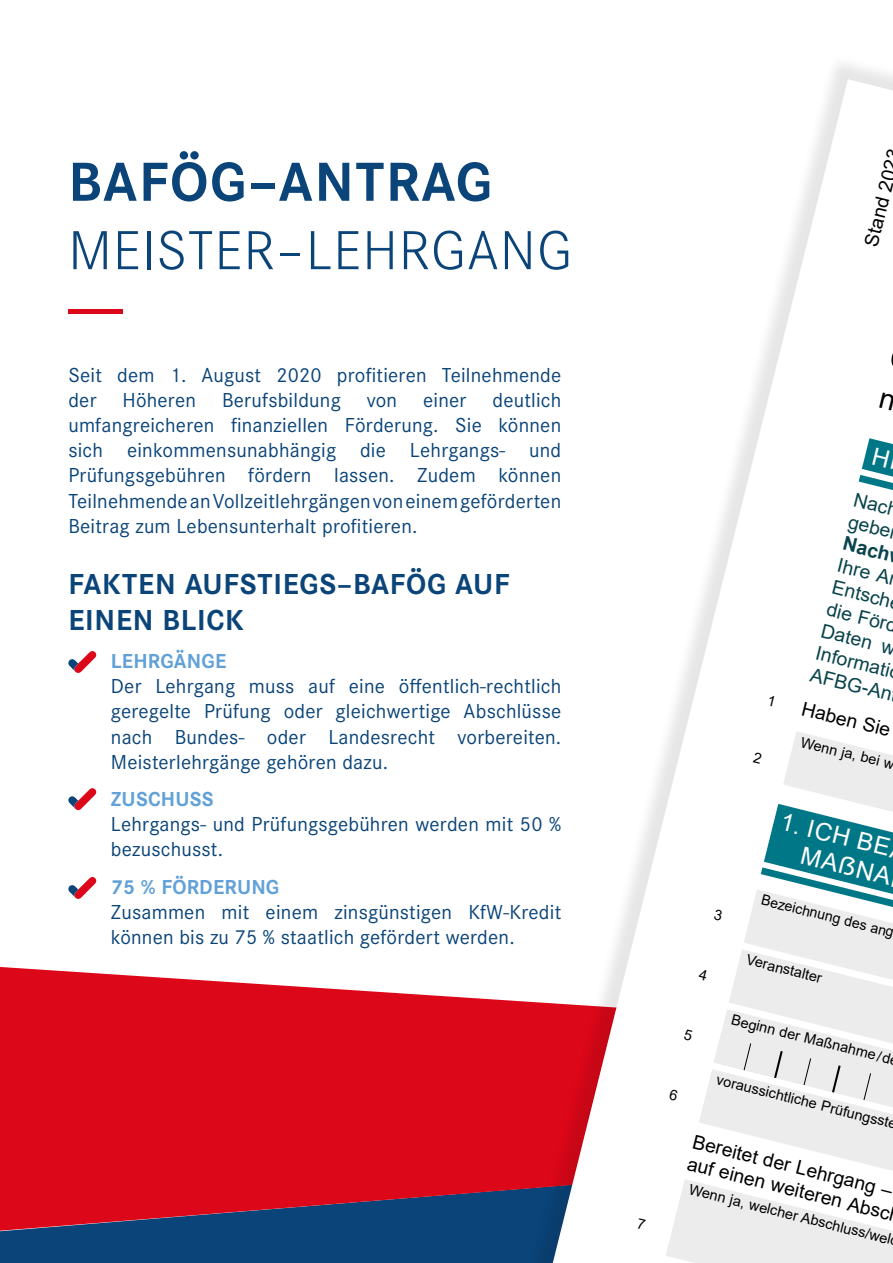
<style>
.page{position:relative;width:893px;height:1263px;background:#fff}
.page>*{position:absolute;margin:0;border:0;box-sizing:border-box;transform-origin:0 0}
.t1{font:300 57px "Corporate S Pro";letter-spacing:.02em;color:#0a4479}
.t2{font:700 57px "Corporate S Pro";letter-spacing:.03em;color:#0a4479}
.t3{font:700 30px/36px "Corporate S Pro";letter-spacing:.025em;color:#0a4479}
.t4{font:24.15px/27.9px "Arial";color:#fff}
.t5{font:21px/25.2px "Corporate S Pro";letter-spacing:.01em;color:#0a4479;text-align:justify}
.t6{font:700 21px "Corporate S Pro";letter-spacing:.01em;color:#62a1d7}
.t7{font:19.35px/22.5px "Arial";color:#000}
.t8{font:19.35px/22.5px "Arial";color:#0a444c}
.t9{font:700 19.35px "Arial";color:#0a444c}
.t10{font:14.55px "Arial";color:#000}
</style>
<div class="page">
<div style="left:68px;top:309px;width:54px;height:5px;background:#dc0719"></div>
<div style="left:0;top:1231px;width:341px;height:32px;background:#0a4479"></div>
<svg style="left:0;top:967px;width:341px;height:264px;background:#d31427"></svg>
<div style="left:341px;top:53px;width:552px;height:1210px;background:#000;opacity:.1"></div>
<svg style="left:553px;top:79px;width:340px;height:1184px"></svg>
<svg style="left:666px;top:1179px;width:227px;height:84px"></svg>
<svg style="left:68px;top:651px;width:29px;height:22px"></svg>
<svg style="left:68px;top:788px;width:29px;height:22px"></svg>
<svg style="left:68px;top:877px;width:29px;height:22px"></svg>
<svg style="left:684px;top:696px;width:209px;height:475px"></svg>
<svg style="left:669px;top:1089px;width:9px;height:12px"></svg>
<svg style="left:637px;top:1218px;width:9px;height:12px"></svg>
<svg style="left:879px;top:392px;width:14px;height:18px"></svg>
<svg style="left:859px;top:438px;width:34px;height:52px"></svg>
<h1 class="t2" style="left:68px;top:137px;width:425px">BAFÖG–ANTRAG</h1>
<h1 class="t1" style="left:68px;top:210px;width:505px">MEISTER–LEHRGANG</h1>
<p class="t5" style="left:68px;top:361px;width:494px">Seit dem 1. August 2020 profitieren Teilnehmende der Höheren Berufsbildung von einer deutlich umfangreicheren finanziellen Förderung. Sie können sich einkommensunabhängig die Lehrgangs- und Prüfungsgebühren fördern lassen. Zudem können Teilnehmende an Vollzeitlehrgängen von einem geförderten Beitrag zum Lebensunterhalt profitieren.</p>
<h2 class="t3" style="left:68px;top:564px;width:443px">FAKTEN AUFSTIEGS–BAFÖG AUF<br>EINEN BLICK</h2>
<p class="t6" style="left:111px;top:644px;width:117px">LEHRGÄNGE</p>
<p class="t5" style="left:111px;top:672px;width:452px">Der Lehrgang muss auf eine öffentlich-rechtlich geregelte Prüfung oder gleichwertige Abschlüsse nach Bundes- oder Landesrecht vorbereiten.<br>Meisterlehrgänge gehören dazu.</p>
<p class="t6" style="left:111px;top:782px;width:104px">ZUSCHUSS</p>
<p class="t5" style="left:111px;top:810px;width:452px">Lehrgangs- und Prüfungsgebühren werden mit 50 % bezuschusst.</p>
<p class="t6" style="left:111px;top:870px;width:170px">75 % FÖRDERUNG</p>
<p class="t5" style="left:111px;top:898px;width:452px">Zusammen mit einem zinsgünstigen KfW-Kredit können bis zu 75 % staatlich gefördert werden.</p>
<p class="t7" style="left:860px;top:243px;width:90px;rotate:-76deg">Stand 202</p>
<p class="t8" style="left:857px;top:488px;width:47px;rotate:14deg">Nach gebe</p>
<p class="t9" style="left:847px;top:530px;width:49px;rotate:14deg">Nach</p>
<p class="t8" style="left:841px;top:554px;width:85px;rotate:14deg">Ihre A<br>Entsch die Förd<br>Daten w<br>Informati<br>AFBG-An</p>
<p class="t7" style="left:805px;top:697px;width:92px;rotate:14deg">Haben Sie</p>
<p class="t10" style="left:803px;top:732px;width:98px;rotate:14deg">Wenn ja, bei w</p>
<p class="t4" style="left:811px;top:814px;width:94px;text-indent:-28px;rotate:14deg">1. ICH BE<br>MAẞNA</p>
<p class="t10" style="left:764px;top:890px;width:138px;rotate:14deg">Bezeichnung des ang</p>
<p class="t10" style="left:749px;top:949px;width:79px;rotate:14deg">Veranstalter</p>
<p class="t10" style="left:734px;top:1009px;width:165px;rotate:14deg">Beginn der Maßnahme/d</p>
<p class="t10" style="left:719px;top:1069px;width:187px;rotate:14deg">voraussichtliche Prüfungsste</p>
<p class="t7" style="left:696px;top:1130px;width:210px;rotate:14deg">Bereitet der Lehrgang – auf einen weiteren Absc</p>
<p class="t10" style="left:692px;top:1179px;width:209px;rotate:14deg">Wenn ja, welcher Abschluss/wel</p>
</div>
